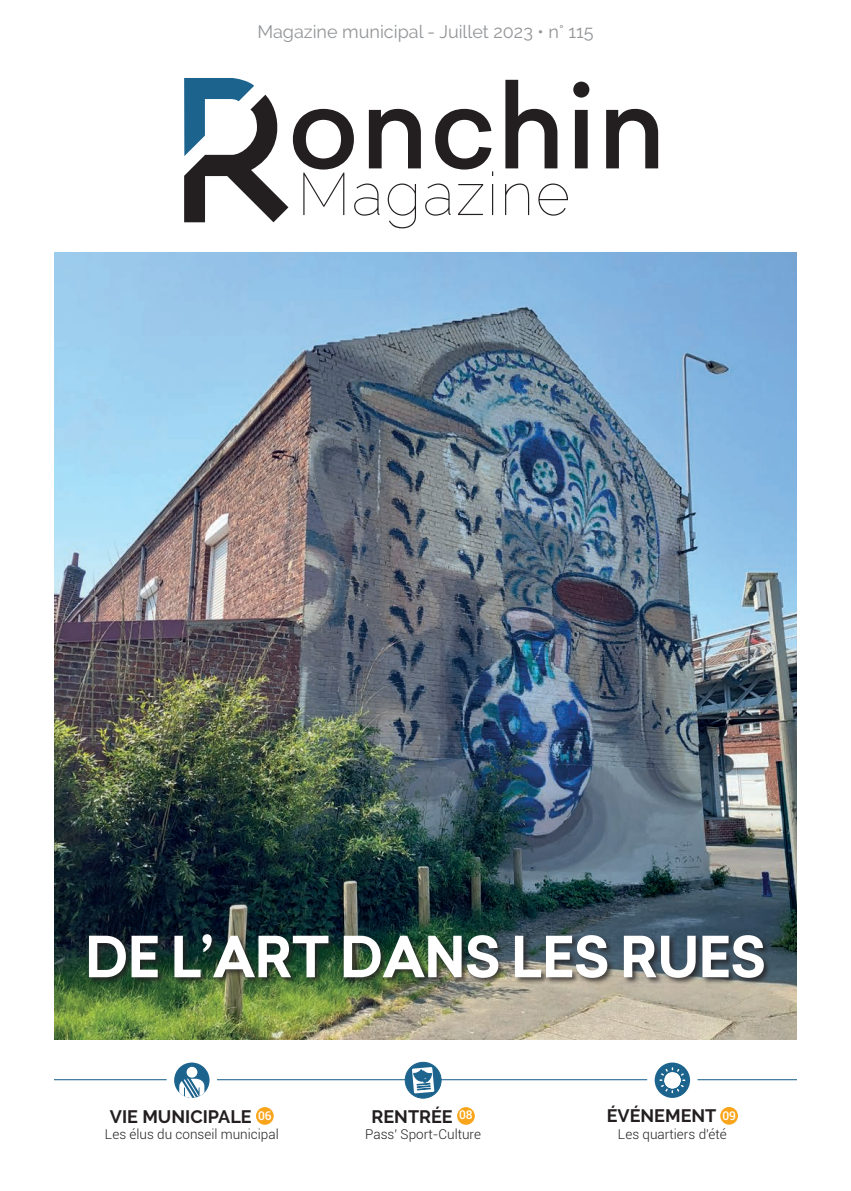
<style>
.page{position:relative;width:851px;height:1191px;background:#fff}
.page>*{position:absolute;margin:0;border:0;box-sizing:border-box;transform-origin:0 0}
.t1{font:100 59.85px "Raleway";letter-spacing:.03em;color:#231f20}
.t2{font:700 55.5px "Sailec";letter-spacing:-.02em;color:#fff}
.t3{font:18px "Raleway";color:#939598}
.t4{font:700 18px "Raleway";color:#231f20}
.t5{font:300 13.5px "Roboto";color:#231f20}
.t6{font:500 12px "Roboto";color:#fff}
</style>
<div class="page">
<svg style="left:184px;top:78px;width:474px;height:144px"></svg>
<img style="left:54px;top:252px;width:742px;height:787px">
<div style="left:87px;top:933px;width:684px;height:52px;background:#231f20;opacity:.75"></div>
<hr style="left:54px;top:1079px;width:742px;height:1px;background:#1c638d">
<svg style="left:170px;top:1058px;width:43px;height:43px"></svg>
<div style="left:186px;top:1066px;width:11px;height:11px;background:#fff;border-radius:50%"></div>
<svg style="left:179px;top:1078px;width:25px;height:18px"></svg>
<div style="left:167px;top:1055px;width:50px;height:50px;border:8px solid #fff;border-radius:50%"></div>
<div style="left:256px;top:1107px;width:18px;height:17px;background:#f9a51b;border-radius:50%"></div>
<div style="left:405px;top:1062px;width:36px;height:36px;background:#1c638d;border-radius:50%"></div>
<svg style="left:412px;top:1067px;width:22px;height:26px"></svg>
<div style="left:405px;top:1062px;width:36px;height:36px;border:1px solid #1c638d;border-radius:50%"></div>
<div style="left:457px;top:1107px;width:17px;height:17px;background:#f9a51b;border-radius:50%"></div>
<svg style="left:650px;top:1058px;width:43px;height:43px"></svg>
<svg style="left:659px;top:1067px;width:26px;height:26px"></svg>
<div style="left:647px;top:1055px;width:50px;height:50px;border:8px solid #fff;border-radius:50%"></div>
<div style="left:720px;top:1107px;width:17px;height:17px;background:#f9a51b;border-radius:50%"></div>
<p class="t3" style="left:257px;top:21px;width:338px">Magazine municipal - Juillet 2023 • n° 115</p>
<p class="t1" style="left:297px;top:159px;width:274px">Magazine</p>
<p class="t2" style="left:85px;top:917px;width:682px">DE L’ART DANS LES RUES</p>
<p class="t4" style="left:110px;top:1106px;width:143px">VIE MUNICIPALE</p>
<p class="t6" style="left:258px;top:1107px;width:15px">06</p>
<p class="t5" style="left:105px;top:1125px;width:175px">Les élus du conseil municipal</p>
<p class="t4" style="left:371px;top:1106px;width:83px">RENTRÉE</p>
<p class="t6" style="left:459px;top:1106px;width:15px">08</p>
<p class="t5" style="left:365px;top:1124px;width:117px">Pass' Sport-Culture</p>
<p class="t4" style="left:606px;top:1105px;width:111px">ÉVÉNEMENT</p>
<p class="t6" style="left:722px;top:1106px;width:15px">09</p>
<p class="t5" style="left:618px;top:1124px;width:110px">Les quartiers d'été</p>
</div>
